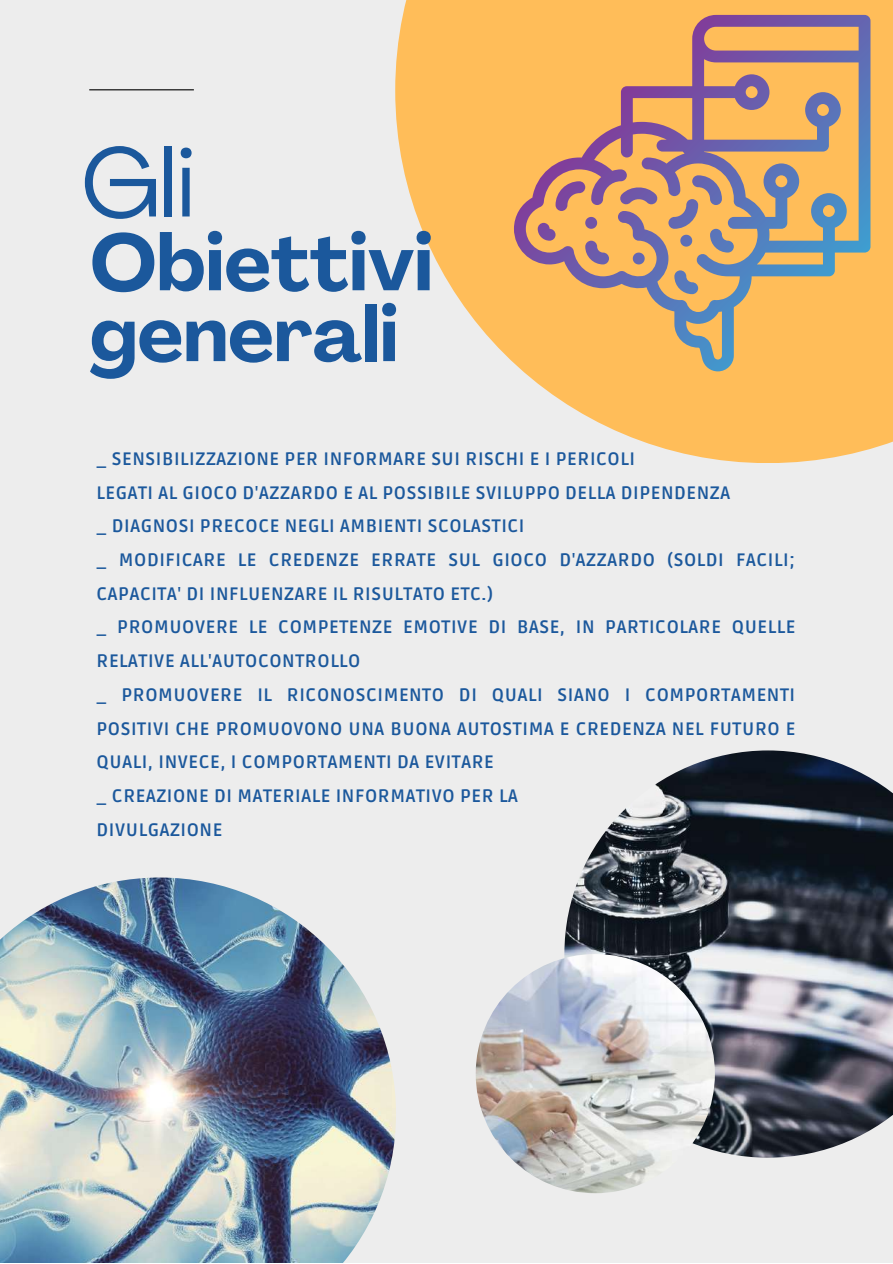
<style>
.page{position:relative;width:893px;height:1264px;background:#fff}
.page>*{position:absolute;margin:0;border:0;box-sizing:border-box;transform-origin:0 0}
.t1{font:96.45px "Agrandir";color:#1b589c}
.t2{font:700 78.45px "Agrandir";color:#1b589c}
.t3{font:700 76.95px "Agrandir";color:#1b589c}
.t4{font:700 18px/33.8px "Ruda";letter-spacing:.03em;color:#1b589c}
</style>
<div class="page">
<div style="left:0;top:0;width:892px;height:1262px;background:#ededed"></div>
<svg style="left:395px;top:0;width:497px;height:463px;fill:#ffbd59"></svg>
<hr style="left:89px;top:89px;width:105px;height:1px;background:#000">
<img style="left:0;top:877px;width:396px;height:385px">
<img style="left:564px;top:750px;width:328px;height:407px">
<img style="left:475px;top:954px;width:239px;height:239px;border-radius:50%">
<svg style="left:514px;top:15px;width:356px;height:356px;background:#d4a571"></svg>
<h1 class="t1" style="left:81px;top:144px;width:115px">Gli</h1>
<h2 class="t2" style="left:90px;top:231px;width:344px">Obiettivi</h2>
<h3 class="t3" style="left:90px;top:303px;width:310px">generali</h3>
<p class="t4" style="left:97px;top:442px;width:700px">_ SENSIBILIZZAZIONE PER INFORMARE SUI RISCHI E I PERICOLI<br>LEGATI AL GIOCO D'AZZARDO E AL POSSIBILE SVILUPPO DELLA DIPENDENZA<br>_ DIAGNOSI PRECOCE NEGLI AMBIENTI SCOLASTICI<br>_ MODIFICARE LE CREDENZE ERRATE SUL GIOCO D'AZZARDO (SOLDI FACILI; CAPACITA' DI INFLUENZARE IL RISULTATO ETC.)<br>_ PROMUOVERE LE COMPETENZE EMOTIVE DI BASE, IN PARTICOLARE QUELLE RELATIVE ALL'AUTOCONTROLLO<br>_ PROMUOVERE IL RICONOSCIMENTO DI QUALI SIANO I COMPORTAMENTI POSITIVI CHE PROMUOVONO UNA BUONA AUTOSTIMA E CREDENZA NEL FUTURO E QUALI, INVECE, I COMPORTAMENTI DA EVITARE<br>_ CREAZIONE DI MATERIALE INFORMATIVO PER LA<br>DIVULGAZIONE</p>
</div>
